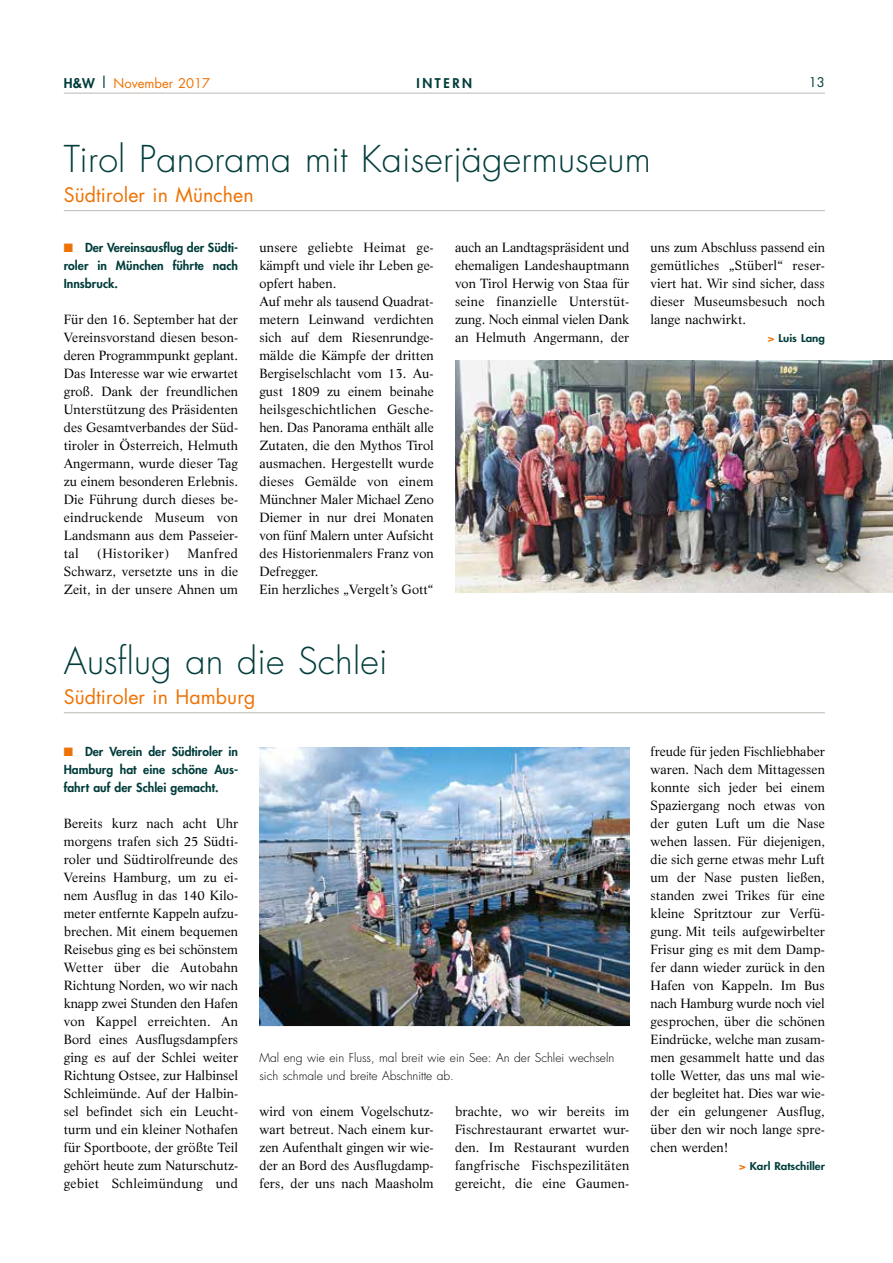
<style>
.page{position:relative;width:893px;height:1263px;background:#fff}
.page>*{position:absolute;margin:0;border:0;box-sizing:border-box;transform-origin:0 0}
.t1{font:300 36px "Futura";letter-spacing:.005em;color:#003d3b}
.t2{font:19.5px "Futura";letter-spacing:.005em;color:#ee7203}
.t3{font:13.05px/18px "Life";letter-spacing:.005em;color:#000;text-align:justify}
.t4{font:13.05px "Futura";color:#ee7203}
.t5{font:13.05px "Life";letter-spacing:.035em;color:#000}
.t6{font:800 13.05px "Futura";letter-spacing:.2em;color:#003d3b}
.t7{font:13.05px "Futura";color:#003d3b}
.t8{font:800 12.15px/18px "Futura";color:#003d3b;text-align:justify}
.t9{font:300 12px/18px "Futura";color:#000}
.t10{font:800 10.5px "Futura";color:#003d3b;scale:1.1 1}
.s1{font-weight:800;color:#003d3b}
.s2{font-size:15px;color:#003d3b}
.s3{color:#ee7203}
</style>
<div class="page">
<hr style="left:64px;top:210px;width:761px;height:1px;background:#bdb9b3">
<hr style="left:64px;top:712px;width:761px;height:1px;background:#bdb9b3">
<img style="left:455px;top:360px;width:438px;height:233px">
<img style="left:259px;top:747px;width:370px;height:278px">
<hr style="left:64px;top:93px;width:761px;height:1px;background:#bdb9b3">
<p class="t4" style="left:64px;top:74px;width:148px"><span class="s1">H&amp;W</span> <span class="s2">|</span> November 2017</p>
<p class="t6" style="left:416px;top:74px;width:57px">INTERN</p>
<p class="t7" style="left:809px;top:73px;width:18px">13</p>
<h1 class="t1" style="left:64px;top:136px;width:589px">Tirol Panorama mit Kaiserjägermuseum</h1>
<h2 class="t2" style="left:64px;top:181px;width:192px">Südtiroler in München</h2>
<p class="t8" style="left:64px;top:238px;width:176px"><span class="s3">■</span> Der Vereinsausflug der Südti&shy;roler in München führte nach Innsbruck.</p>
<p class="t3" style="left:64px;top:310px;width:176px">Für den 16. September hat der Vereinsvorstand diesen beson&shy;deren Programmpunkt geplant.<br>Das Interesse war wie erwartet groß. Dank der freundlichen Unterstützung des Präsidenten des Gesamtverbandes der Süd&shy;tiroler in Österreich, Helmuth Angermann, wurde dieser Tag zu einem besonderen Erlebnis.<br>Die Führung durch dieses be&shy;eindruckende Museum von Landsmann aus dem Passeier&shy;tal</p>
<p class="t3" style="left:64px;top:544px;width:176px;text-indent:124px">Manfred Schwarz, versetzte uns in die Zeit, in der unsere Ahnen um</p>
<p class="t5" style="left:97px;top:545px;width:74px">(Historiker)</p>
<p class="t3" style="left:259px;top:238px;width:176px;text-align:left">unsere geliebte Heimat ge&shy;kämpft und viele ihr Leben ge&shy;opfert haben.<br>Auf mehr als tausend Quadrat&shy;metern Leinwand verdichten sich auf dem Riesenrundge&shy;mälde die Kämpfe der dritten<br>Bergiselschlacht vom 13. Au&shy;gust 1809 zu einem beinahe heilsgeschichtlichen Gesche&shy;hen. Das Panorama enthält alle<br>Zutaten, die den Mythos Tirol ausmachen. Hergestellt wurde dieses Gemälde von einem<br>Münchner Maler Michael Zeno<br>Diemer in nur drei Monaten von fünf Malern unter Aufsicht des Historienmalers Franz von<br>Defregger.<br>Ein herzliches „Vergelt’s Gott“</p>
<h1 class="t1" style="left:64px;top:638px;width:325px">Ausflug an die Schlei</h1>
<h2 class="t2" style="left:64px;top:683px;width:193px">Südtiroler in Hamburg</h2>
<p class="t3" style="left:455px;top:238px;width:176px">auch an Landtagspräsident und ehemaligen Landeshauptmann von Tirol Herwig von Staa für seine finanzielle Unterstüt&shy;zung. Noch einmal vielen Dank an Helmuth Angermann, der</p>
<p class="t8" style="left:64px;top:742px;width:176px"><span class="s3">■</span> Der Verein der Südtiroler in Hamburg hat eine schöne Aus&shy;fahrt auf der Schlei gemacht.</p>
<p class="t3" style="left:64px;top:814px;width:176px">Bereits kurz nach acht Uhr morgens trafen sich 25 Südti&shy;roler und Südtirolfreunde des Vereins Hamburg, um zu ei&shy;nem Ausflug in das 140 Kilo&shy;meter entfernte Kappeln aufzu&shy;brechen. Mit einem bequemen Reisebus ging es bei schönstem Wetter über die Autobahn Richtung Norden, wo wir nach knapp zwei Stunden den Hafen von Kappel erreichten. An Bord eines Ausflugsdampfers ging es auf der Schlei weiter Richtung Ostsee, zur Halbinsel Schleimünde. Auf der Halbin&shy;sel befindet sich ein Leucht&shy;turm und ein kleiner Nothafen für Sportboote, der größte Teil gehört heute zum Naturschutz&shy;gebiet Schleimündung und</p>
<p class="t9" style="left:259px;top:1049px;width:356px">Mal eng wie ein Fluss, mal breit wie ein See: An der Schlei wechseln sich schmale und breite Abschnitte ab.</p>
<p class="t3" style="left:259px;top:1102px;width:176px">wird von einem Vogelschutz&shy;wart betreut. Nach einem kur&shy;zen Aufenthalt gingen wir wie&shy;der an Bord des Ausflugdamp&shy;fers, der uns nach Maasholm</p>
<p class="t3" style="left:455px;top:1102px;width:176px">brachte, wo wir bereits im Fischrestaurant erwartet wur&shy;den. Im Restaurant wurden fangfrische Fischspezilitäten gereicht, die eine Gaumen-</p>
<p class="t3" style="left:651px;top:238px;width:176px">uns zum Abschluss passend ein gemütliches „Stüberl“ reser&shy;viert hat. Wir sind sicher, dass dieser Museumsbesuch noch lange nachwirkt.</p>
<p class="t10" style="left:768px;top:331px;width:53px"><span class="s3">&gt;</span> Luis Lang</p>
<p class="t3" style="left:651px;top:742px;width:176px">freude für jeden Fischliebhaber waren. Nach dem Mittagessen konnte sich jeder bei einem Spaziergang noch etwas von der guten Luft um die Nase wehen lassen. Für diejenigen, die sich gerne etwas mehr Luft um der Nase pusten ließen, standen zwei Trikes für eine kleine Spritztour zur Verfü&shy;gung. Mit teils aufgewirbelter Frisur ging es mit dem Damp&shy;fer dann wieder zurück in den Hafen von Kappeln. Im Bus nach Hamburg wurde noch viel gesprochen, über die schönen Eindrücke, welche man zusam&shy;men gesammelt hatte und das tolle Wetter, das uns mal wie&shy;der begleitet hat. Dies war wie&shy;der ein gelungener Ausflug, über den wir noch lange spre&shy;chen werden!</p>
<p class="t10" style="left:739px;top:1159px;width:80px"><span class="s3">&gt;</span> Karl Ratschiller</p>
</div>
